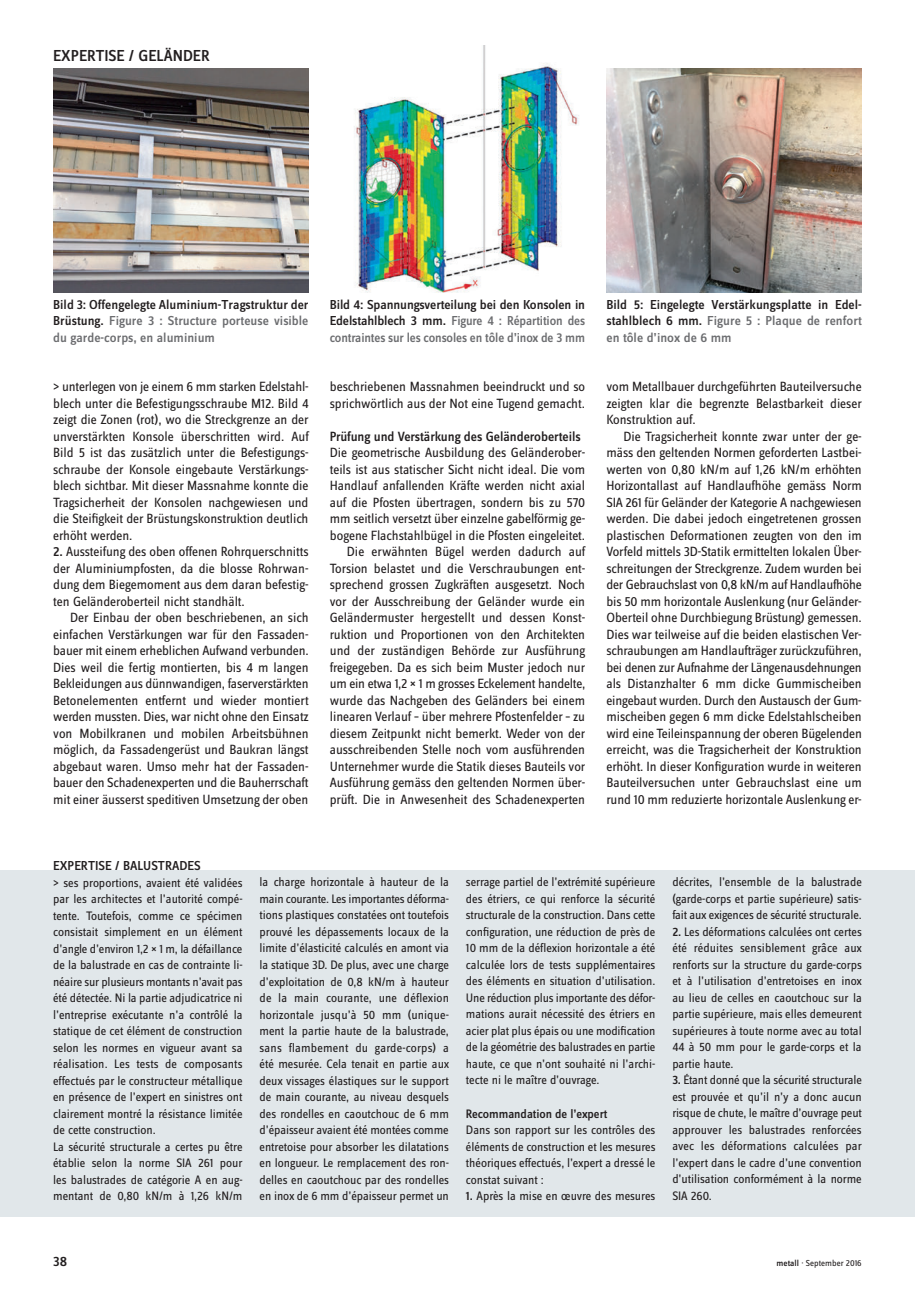
<style>
.page{position:relative;width:915px;height:1293px;background:#fff}
.page>*{position:absolute;margin:0;border:0;box-sizing:border-box;transform-origin:0 0}
.DE_rubrik_11{font:500 16.5px "Zine Sans Dis";color:#231f20}
.t1{font:500 14.25px "Zine Sans Dis";color:#231f20}
.DE_Grundtext_ohne_EZ{font:13.8px/16.5px "Zine Sans Dis";letter-spacing:-.005em;color:#231f20;text-align:justify}
.DE_Grundtext_ohne_EZ-2{font:500 13.8px "Zine Sans Dis";letter-spacing:-.005em;color:#231f20}
.t2{font:500 13.5px/16.5px "Zine Sans Dis";letter-spacing:-.005em;color:#6c6d70;text-align:justify;scale:.96 1}
.FR_rubrik_9__med{font:500 13.5px/16.5px "Zine Sans Dis";color:#231f20;text-align:justify}
.t3{font:500 13.5px/16.5px "Zine Sans Dis";letter-spacing:-.005em;color:#6c6d70;text-align:justify}
.FR_Grundtext_ohne_EZ{font:12.75px/16.5px "Zine Sans Dis";letter-spacing:-.005em;color:#231f20;text-align:justify}
.FR_Grundtext_ohne_EZ-2{font:500 12.75px "Zine Sans Dis";letter-spacing:-.005em;color:#231f20}
.t4{font:9px "Zine Sans Dis";color:#231f20}
.s1{color:#231f20}
.s2{color:#6c6d70}
.s3{font-weight:500}
.s4{font-family:"Zine Sans Dis Regular Roman Tf"}
</style>
<div class="page">
<div style="left:0;top:870px;width:914px;height:346px;background:#e1e7ea"></div>
<img style="left:53px;top:68px;width:255px;height:224px">
<img style="left:354px;top:45px;width:225px;height:247px">
<img style="left:606px;top:68px;width:255px;height:224px">
<p class="DE_rubrik_11" style="left:53px;top:48px;width:158px">EXPERTISE / GELÄNDER</p>
<p class="t3" style="left:53px;top:297px;width:257px"><span class="s1">Bild 3: Offengelegte Aluminium-Tragstruktur der Brüstung.</span> Figure 3 : Structure porteuse visible du garde-corps, en aluminium</p>
<p class="t2" style="left:330px;top:297px;width:267px"><span class="s1">Bild 4: Spannungsverteilung bei den Konsolen in Edelstahlblech 3 mm.</span> Figure 4 : Répartition des contraintes sur les consoles en tôle d’inox de 3 mm</p>
<p class="FR_rubrik_9__med" style="left:606px;top:297px;width:257px">Bild 5: Eingelegte Verstärkungsplatte in Edel&shy;stahlblech 6 mm. <span class="s2">Figure 5 : Plaque de renfort en tôle d’inox de 6 mm</span></p>
<p class="DE_Grundtext_ohne_EZ" style="left:53px;top:379px;width:257px">&gt; unterlegen von je einem 6 mm starken Edelstahl&shy;blech unter die Befestigungsschraube M12. Bild 4 zeigt die Zonen (rot), wo die Streckgrenze an der unverstärkten Konsole überschritten wird. Auf Bild 5 ist das zusätzlich unter die Befestigungs&shy;schraube der Konsole eingebaute Verstärkungs&shy;blech sichtbar. Mit dieser Massnahme konnte die Tragsicherheit der Konsolen nachgewiesen und die Steifigkeit der Brüstungskonstruktion deutlich erhöht werden.</p>
<p class="DE_Grundtext_ohne_EZ" style="left:53px;top:544px;width:257px"><span class="s3">2.</span> Aussteifung des oben offenen Rohrquerschnitts der Aluminiumpfosten, da die blosse Rohrwan&shy;dung dem Biegemoment aus dem daran befestig&shy;ten Geländeroberteil nicht standhält.</p>
<p class="DE_Grundtext_ohne_EZ" style="left:53px;top:610px;width:257px;text-indent:17px">Der Einbau der oben beschriebenen, an sich einfachen Verstärkungen war für den Fassaden&shy;bauer mit einem erheblichen Aufwand verbunden.<br>Dies weil die fertig montierten, bis 4 m langen Bekleidungen aus dünnwandigen, faserverstärkten Betonelementen entfernt und wieder montiert werden mussten. Dies, war nicht ohne den Einsatz von Mobilkranen und mobilen Arbeitsbühnen möglich, da Fassadengerüst und Baukran längst abgebaut waren. Umso mehr hat der Fassaden&shy;bauer den Schadenexperten und die Bauherrschaft mit einer äusserst speditiven Umsetzung der oben</p>
<p class="DE_Grundtext_ohne_EZ" style="left:330px;top:379px;width:257px">beschriebenen Massnahmen beeindruckt und so sprichwörtlich aus der Not eine Tugend gemacht.</p>
<p class="DE_Grundtext_ohne_EZ-2" style="left:330px;top:429px;width:252px">Prüfung und Verstärkung des Geländeroberteils</p>
<p class="DE_Grundtext_ohne_EZ" style="left:330px;top:445px;width:257px">Die geometrische Ausbildung des Geländerober&shy;teils ist aus statischer Sicht nicht ideal. Die vom Handlauf anfallenden Kräfte werden nicht axial auf die Pfosten übertragen, sondern bis zu 570 mm seitlich versetzt über einzelne gabelförmig ge&shy;bogene Flachstahlbügel in die Pfosten eingeleitet.</p>
<p class="DE_Grundtext_ohne_EZ" style="left:330px;top:544px;width:257px;text-indent:17px">Die erwähnten Bügel werden dadurch auf Torsion belastet und die Verschraubungen ent&shy;sprechend grossen Zugkräften ausgesetzt. Noch vor der Ausschreibung der Geländer wurde ein Geländermuster hergestellt und dessen Konst&shy;ruktion und Proportionen von den Architekten und der zuständigen Behörde zur Ausführung freigegeben. Da es sich beim Muster jedoch nur um ein etwa 1,2 <span class="s4">²</span> 1 m grosses Eckelement handelte, wurde das Nachgeben des Geländers bei einem linearen Verlauf – über mehrere Pfostenfelder – zu diesem Zeitpunkt nicht bemerkt. Weder von der ausschreibenden Stelle noch vom ausführenden Unternehmer wurde die Statik dieses Bauteils vor Ausführung gemäss den geltenden Normen über&shy;prüft. Die in Anwesenheit des Schadenexperten</p>
<p class="DE_Grundtext_ohne_EZ" style="left:606px;top:379px;width:257px">vom Metallbauer durchgeführten Bauteilversuche zeigten klar die begrenzte Belastbarkeit dieser Konstruktion auf.</p>
<p class="DE_Grundtext_ohne_EZ" style="left:606px;top:428px;width:257px;text-indent:17px">Die Tragsicherheit konnte zwar unter der ge&shy;mäss den geltenden Normen geforderten Lastbei&shy;werten von 0,80 kN/m auf 1,26 kN/m erhöhten Horizontallast auf Handlaufhöhe gemäss Norm SIA 261 für Geländer der Kategorie A nachgewiesen werden. Die dabei jedoch eingetretenen grossen plastischen Deformationen zeugten von den im Vorfeld mittels 3D-Statik ermittelten lokalen Über&shy;schreitungen der Streckgrenze. Zudem wurden bei der Gebrauchslast von 0,8 kN/m auf Handlaufhöhe bis 50 mm horizontale Auslenkung (nur Geländer-Oberteil ohne Durchbiegung Brüstung) gemessen.<br>Dies war teilweise auf die beiden elastischen Ver&shy;schraubungen am Handlaufträger zurückzuführen, bei denen zur Aufnahme der Längenausdehnungen als Distanzhalter 6 mm dicke Gummischeiben eingebaut wurden. Durch den Austausch der Gum&shy;mischeiben gegen 6 mm dicke Edelstahlscheiben wird eine Teileinspannung der oberen Bügelenden erreicht, was die Tragsicherheit der Konstruktion erhöht. In dieser Konfiguration wurde in weiteren Bauteilversuchen unter Gebrauchslast eine um rund 10 mm reduzierte horizontale Auslenkung er-</p>
<p class="FR_rubrik_9__med" style="left:53px;top:858px;width:149px">EXPERTISE / BALUSTRADES</p>
<p class="FR_Grundtext_ohne_EZ" style="left:53px;top:874px;width:191px">&gt; ses proportions, avaient été validées par les architectes et l’autorité compé&shy;tente. Toutefois, comme ce spécimen consistait simplement en un élément d’angle d’environ 1,2 <span class="s4">²</span> 1 m, la défaillance de la balustrade en cas de contrainte li&shy;néaire sur plusieurs montants n’avait pas été détectée. Ni la partie adjudicatrice ni l’entreprise exécutante n’a contrôlé la statique de cet élément de construction selon les normes en vigueur avant sa réalisation. Les tests de composants effectués par le constructeur métallique en présence de l’expert en sinistres ont clairement montré la résistance limitée de cette construction.</p>
<p class="FR_Grundtext_ohne_EZ" style="left:53px;top:1138px;width:191px">La sécurité structurale a certes pu être établie selon la norme SIA 261 pour les balustrades de catégorie A en aug&shy;mentant de 0,80 kN/m à 1,26 kN/m</p>
<p class="FR_Grundtext_ohne_EZ" style="left:259px;top:874px;width:191px">la charge horizontale à hauteur de la main courante. Les importantes déforma&shy;tions plastiques constatées ont toutefois prouvé les dépassements locaux de la limite d’élasticité calculés en amont via la statique 3D. De plus, avec une charge d’exploitation de 0,8 kN/m à hauteur de la main courante, une déflexion horizontale jusqu’à 50 mm (unique&shy;ment la partie haute de la balustrade, sans flambement du garde-corps) a été mesurée. Cela tenait en partie aux deux vissages élastiques sur le support de main courante, au niveau desquels des rondelles en caoutchouc de 6 mm d’épaisseur avaient été montées comme entretoise pour absorber les dilatations en longueur. Le remplacement des ron&shy;delles en caoutchouc par des rondelles en inox de 6 mm d’épaisseur permet un</p>
<p class="FR_Grundtext_ohne_EZ" style="left:466px;top:874px;width:191px">serrage partiel de l’extrémité supérieure des étriers, ce qui renforce la sécurité structurale de la construction. Dans cette configuration, une réduction de près de 10 mm de la déflexion horizontale a été calculée lors de tests supplémentaires des éléments en situation d’utilisation.<br>Une réduction plus importante des défor&shy;mations aurait nécessité des étriers en acier plat plus épais ou une modification de la géométrie des balustrades en partie haute, ce que n’ont souhaité ni l’archi&shy;tecte ni le maître d’ouvrage.</p>
<p class="FR_Grundtext_ohne_EZ-2" style="left:466px;top:1107px;width:143px">Recommandation de l’expert</p>
<p class="FR_Grundtext_ohne_EZ" style="left:466px;top:1122px;width:191px">Dans son rapport sur les contrôles des éléments de construction et les mesures théoriques effectués, l’expert a dressé le constat suivant :</p>
<p class="FR_Grundtext_ohne_EZ" style="left:466px;top:1188px;width:191px"><span class="s3">1.</span> Après la mise en œuvre des mesures</p>
<p class="FR_Grundtext_ohne_EZ" style="left:672px;top:874px;width:191px">décrites, l’ensemble de la balustrade (garde-corps et partie supérieure) satis&shy;fait aux exigences de sécurité structurale.</p>
<p class="FR_Grundtext_ohne_EZ" style="left:672px;top:924px;width:191px"><span class="s3">2.</span> Les déformations calculées ont certes été réduites sensiblement grâce aux renforts sur la structure du garde-corps et à l’utilisation d’entretoises en inox au lieu de celles en caoutchouc sur la partie supérieure, mais elles demeurent supérieures à toute norme avec au total 44 à 50 mm pour le garde-corps et la partie haute.</p>
<p class="FR_Grundtext_ohne_EZ" style="left:672px;top:1072px;width:191px"><span class="s3">3.</span> Étant donné que la sécurité structurale est prouvée et qu’il n’y a donc aucun risque de chute, le maître d’ouvrage peut approuver les balustrades renforcées avec les déformations calculées par l’expert dans le cadre d’une convention d’utilisation conformément à la norme SIA 260.</p>
<p class="t1" style="left:53px;top:1254px;width:15px">38</p>
<p class="t4" style="left:776px;top:1259px;width:87px"><span class="s3">metall</span> · September 2016</p>
</div>
